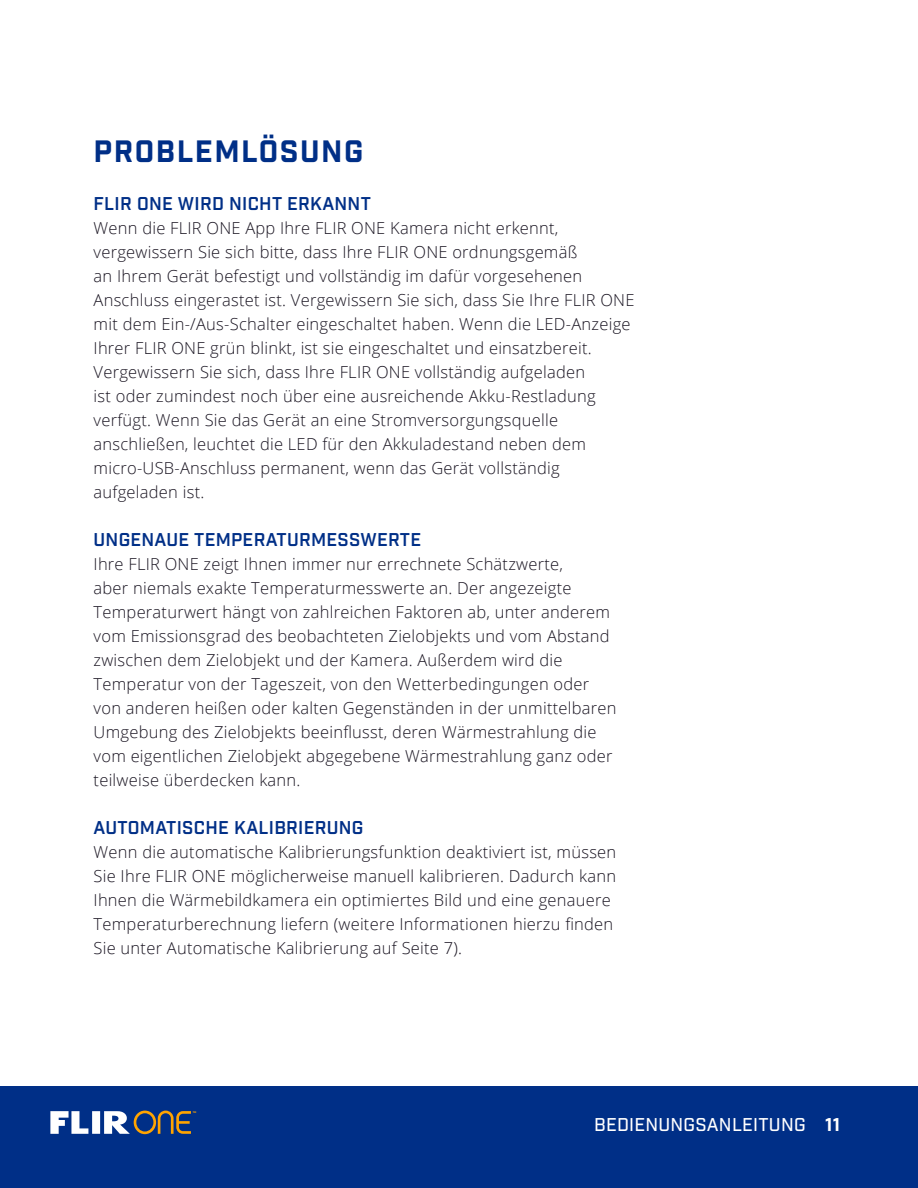
<style>
.page{position:relative;width:918px;height:1188px;background:#fff}
.page>*{position:absolute;margin:0;border:0;box-sizing:border-box;transform-origin:0 0}
.t1{font:700 30px "Industry";letter-spacing:.05em;color:#002f87}
.t2{font:600 18px "Industry";letter-spacing:.015em;color:#002f87}
.t3{font:500 18px "Industry";letter-spacing:.015em;color:#fff}
.t4{font:300 16.5px/24px "Open Sans";letter-spacing:.015em;color:#191421}
.t5{font:700 2.55px "Myriad Pro";color:#ffa400}
.s1{font-weight:700}
</style>
<div class="page">
<div style="left:0;top:1086px;width:918px;height:102px;background:#002f87"></div>
<svg style="left:50px;top:1111px;width:141px;height:23px"></svg>
<h1 class="t1" style="left:94px;top:133px;width:271px">PROBLEMLÖSUNG</h1>
<p class="t2" style="left:94px;top:193px;width:279px">FLIR ONE WIRD NICHT ERKANNT</p>
<p class="t4" style="left:94px;top:215px;width:542px">Wenn die FLIR ONE App Ihre FLIR ONE Kamera nicht erkennt, vergewissern Sie sich bitte, dass Ihre FLIR ONE ordnungsgemäß<br>an Ihrem Gerät befestigt und vollständig im dafür vorgesehenen Anschluss eingerastet ist. Vergewissern Sie sich, dass Sie Ihre FLIR ONE mit dem Ein-/Aus-Schalter eingeschaltet haben. Wenn die LED-Anzeige Ihrer FLIR ONE grün blinkt, ist sie eingeschaltet und einsatzbereit.<br>Vergewissern Sie sich, dass Ihre FLIR ONE vollständig aufgeladen<br>ist oder zumindest noch über eine ausreichende Akku-Restladung verfügt. Wenn Sie das Gerät an eine Stromversorgungsquelle anschließen, leuchtet die LED für den Akkuladestand neben dem micro-USB-Anschluss permanent, wenn das Gerät vollständig aufgeladen ist.</p>
<p class="t2" style="left:94px;top:529px;width:329px">UNGENAUE TEMPERATURMESSWERTE</p>
<p class="t4" style="left:94px;top:551px;width:525px">Ihre FLIR ONE zeigt Ihnen immer nur errechnete Schätzwerte,<br>aber niemals exakte Temperaturmesswerte an. Der angezeigte Temperaturwert hängt von zahlreichen Faktoren ab, unter anderem vom Emissionsgrad des beobachteten Zielobjekts und vom Abstand zwischen dem Zielobjekt und der Kamera. Außerdem wird die Temperatur von der Tageszeit, von den Wetterbedingungen oder von anderen heißen oder kalten Gegenständen in der unmittelbaren Umgebung des Zielobjekts beeinflusst, deren Wärmestrahlung die vom eigentlichen Zielobjekt abgegebene Wärmestrahlung ganz oder teilweise überdecken kann.</p>
<p class="t2" style="left:94px;top:817px;width:271px">AUTOMATISCHE KALIBRIERUNG</p>
<p class="t4" style="left:94px;top:839px;width:524px">Wenn die automatische Kalibrierungsfunktion deaktiviert ist, müssen Sie Ihre FLIR ONE möglicherweise manuell kalibrieren. Dadurch kann Ihnen die Wärmebildkamera ein optimiertes Bild und eine genauere Temperaturberechnung liefern (weitere Informationen hierzu finden Sie unter Automatische Kalibrierung auf Seite 7).</p>
<p class="t5" style="left:193px;top:1110px;width:5px">TM</p>
<p class="t3" style="left:594px;top:1114px;width:248px">BEDIENUNGSANLEITUNG <span class="s1">11</span></p>
</div>
